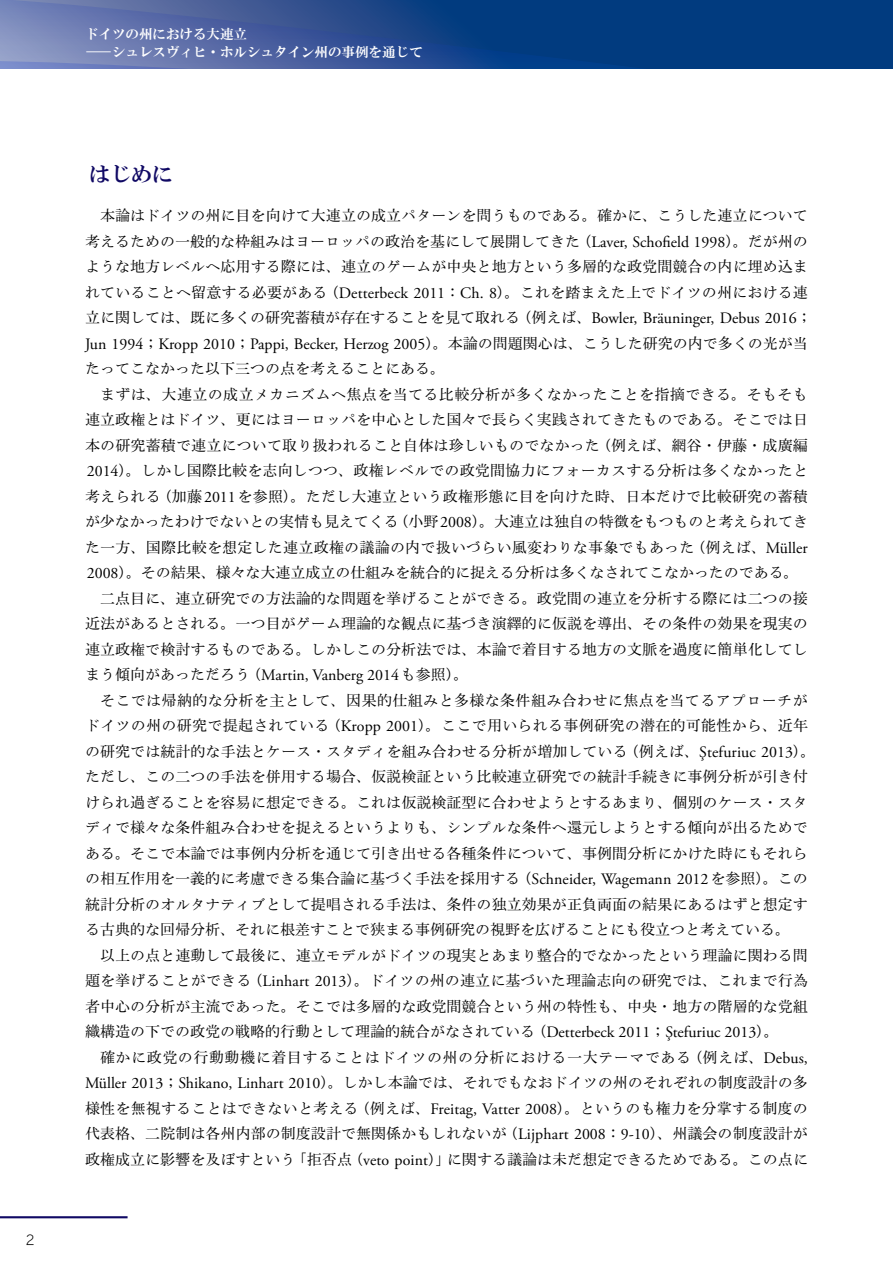
<style>
.page{position:relative;width:893px;height:1263px;background:#fff}
.page>*{position:absolute;margin:0;border:0;box-sizing:border-box;transform-origin:0 0}
.t1{font:21px "Ro H Mincho Std XB";color:#100964}
.t2{font:15.9px "Adobe Garamond Pro";color:#000}
.t3{font:500 15px/25.5px "Ro H Min Kok Pro";letter-spacing:.005em;color:#000}
.t4{font:500 15px "Ro H Min Kok Pro";letter-spacing:.025em;color:#000}
.t5{font:13.5px/18px "Ro H Mincho Std XB";color:#fff}
.t6{font:13.5px "TB Go Std SL";color:#000}
.s1{font-family:"Adobe Garamond Pro";font-weight:400;font-size:15.9px}
.s2{font-family:"Ro H Min Kok Pro";font-weight:500;font-size:15px}
</style>
<div class="page">
<svg style="left:0;top:0;width:893px;height:61px;background:#275090"></svg>
<svg style="left:0;top:61px;width:893px;height:7px;background:#2e5697"></svg>
<hr style="left:0;top:1216px;width:128px;height:2px;background:#100964">
<p class="t6" style="left:26px;top:1228px;width:11px">2</p>
<p class="t5" style="left:85px;top:25px;width:339px">ドイツの州における大連立　<br>―シュレスヴィヒ・ホルシュタイン州の事例を通じて</p>
<h1 class="t1" style="left:89px;top:161px;width:85px">はじめに</h1>
<p class="t3" style="left:85px;top:204px;width:728px;text-indent:15px">本論はドイツの州に目を向けて大連立の成立パターンを問うものである。確かに、こうした連立について考えるための一般的な枠組みはヨーロッパの政治を基にして展開してきた（<span class="s1">Laver, Schofield 1998</span>）。だが州のような地方レベルへ応用する際には、連立のゲームが中央と地方という多層的な政党間競合の内に埋め込まれていることへ留意する必要がある（<span class="s1">Detterbeck 2011</span>：<span class="s1">Ch. 8</span>）。これを踏まえた上でドイツの州における連立に関しては、既に多くの研究蓄積が存在することを見て取れる（例えば、<span class="s1">Bowler, Bräuninger, Debus 2016</span>；</p>
<p class="t2" style="left:85px;top:334px;width:724px">Jun 1994<span class="s2">；</span>Kropp 2010<span class="s2">；</span>Pappi, Becker, Herzog 2005<span class="s2">）。本論の問題関心は、こうした研究の内で多くの光が当</span></p>
<p class="t3" style="left:85px;top:357px;width:361px">たってこなかった以下三つの点を考えることにある。</p>
<p class="t4" style="left:100px;top:385px;width:709px">まずは、大連立の成立メカニズムへ焦点を当てる比較分析が多くなかったことを指摘できる。そもそも</p>
<p class="t3" style="left:85px;top:408px;width:724px">連立政権とはドイツ、更にはヨーロッパを中心とした国々で長らく実践されてきたものである。そこでは日</p>
<p class="t3" style="left:85px;top:433px;width:724px">本の研究蓄積で連立について取り扱われること自体は珍しいものでなかった（例えば、網谷・伊藤・成廣編</p>
<p class="t3" style="left:87px;top:459px;width:723px"><span class="s1">2014</span>）。しかし国際比較を志向しつつ、政権レベルでの政党間協力にフォーカスする分析は多くなかったと</p>
<p class="t3" style="left:85px;top:484px;width:724px">考えられる（加藤<span class="s1">2011</span>を参照）。ただし大連立という政権形態に目を向けた時、日本だけで比較研究の蓄積</p>
<p class="t3" style="left:85px;top:510px;width:724px">が少なかったわけでないとの実情も見えてくる（小野<span class="s1">2008</span>）。大連立は独自の特徴をもつものと考えられてき</p>
<p class="t3" style="left:85px;top:535px;width:724px">た一方、国際比較を想定した連立政権の議論の内で扱いづらい風変わりな事象でもあった（例えば、<span class="s1">Müller</span></p>
<p class="t3" style="left:87px;top:561px;width:713px"><span class="s1">2008</span>）。その結果、様々な大連立成立の仕組みを統合的に捉える分析は多くなされてこなかったのである。</p>
<p class="t3" style="left:100px;top:586px;width:709px">二点目に、連立研究での方法論的な問題を挙げることができる。政党間の連立を分析する際には二つの接</p>
<p class="t3" style="left:85px;top:612px;width:724px">近法があるとされる。一つ目がゲーム理論的な観点に基づき演繹的に仮説を導出、その条件の効果を現実の</p>
<p class="t3" style="left:85px;top:637px;width:724px">連立政権で検討するものである。しかしこの分析法では、本論で着目する地方の文脈を過度に簡単化してし</p>
<p class="t2" style="left:85px;top:665px;width:385px"><span class="s2">まう傾向があっただろう（</span>Martin, Vanberg 2014<span class="s2">も参照）。</span></p>
<p class="t3" style="left:85px;top:688px;width:732px;text-indent:15px">そこでは帰納的な分析を主として、因果的仕組みと多様な条件組み合わせに焦点を当てるアプローチがドイツの州の研究で提起されている（<span class="s1">Kropp 2001</span>）。ここで用いられる事例研究の潜在的可能性から、近年の研究では統計的な手法とケース・スタディを組み合わせる分析が増加している（例えば、<span class="s1">Ştefuriuc 2013</span>）。ただし、この二つの手法を併用する場合、仮説検証という比較連立研究での統計手続きに事例分析が引き付けられ過ぎることを容易に想定できる。これは仮説検証型に合わせようとするあまり、個別のケース・スタディで様々な条件組み合わせを捉えるというよりも、シンプルな条件へ還元しようとする傾向が出るためである。そこで本論では事例内分析を通じて引き出せる各種条件について、事例間分析にかけた時にもそれらの相互作用を一義的に考慮できる集合論に基づく手法を採用する（<span class="s1">Schneider, Wagemann 2012</span>を参照）。この統計分析のオルタナティブとして提唱される手法は、条件の独立効果が正負両面の結果にあるはずと想定する古典的な回帰分析、それに根差すことで狭まる事例研究の視野を広げることにも役立つと考えている。</p>
<p class="t3" style="left:85px;top:943px;width:724px;text-align:justify;text-indent:15px">以上の点と連動して最後に、連立モデルがドイツの現実とあまり整合的でなかったという理論に関わる問題を挙げることができる（<span class="s1">Linhart 2013</span>）。ドイツの州の連立に基づいた理論志向の研究では、これまで行為者中心の分析が主流であった。そこでは多層的な政党間競合という州の特性も、中央・地方の階層的な党組織構造の下での政党の戦略的行動として理論的統合がなされている（<span class="s1">Detterbeck 2011</span>；<span class="s1">Ştefuriuc 2013</span>）。</p>
<p class="t3" style="left:85px;top:1045px;width:724px;text-align:justify;text-indent:15px">確かに政党の行動動機に着目することはドイツの州の分析における一大テーマである（例えば、<span class="s1">Debus, Müller 2013</span>；<span class="s1">Shikano, Linhart 2010</span>）。しかし本論では、それでもなおドイツの州のそれぞれの制度設計の多様性を無視することはできないと考える（例えば、<span class="s1">Freitag, Vatter 2008</span>）。というのも権力を分掌する制度の代表格、二院制は各州内部の制度設計で無関係かもしれないが（<span class="s1">Lijphart 2008</span>：<span class="s1">9-10</span>）、州議会の制度設計が政権成立に影響を及ぼすという「拒否点（<span class="s1">veto point</span>）」に関する議論は未だ想定できるためである。この点に</p>
</div>
